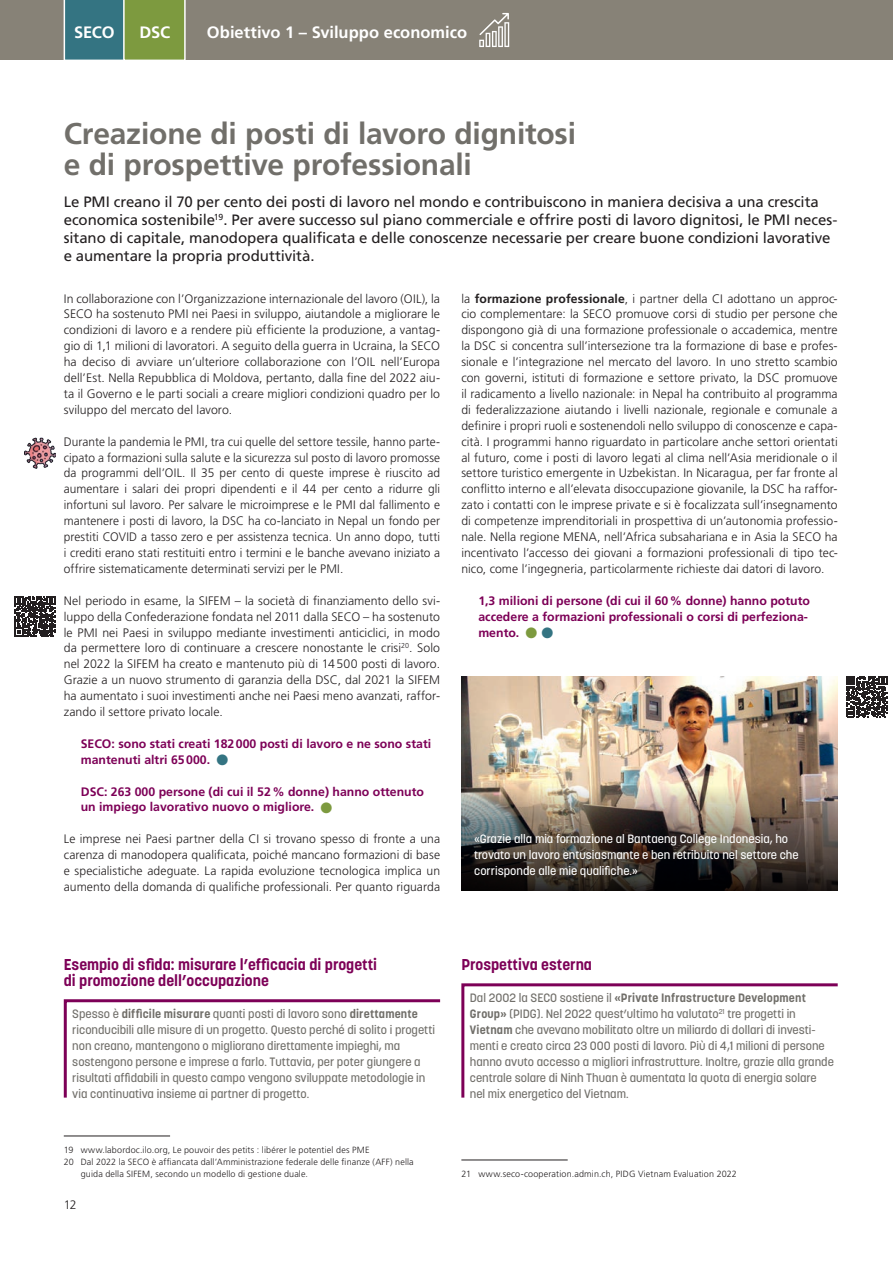
<style>
.page{position:relative;width:893px;height:1263px;background:#fff}
.page>*{position:absolute;margin:0;border:0;box-sizing:border-box;transform-origin:0 0}
.t1{font:700 30px/31.8px "Frutiger LT Pro";letter-spacing:-.005em;color:#716f6a}
.t2{font:700 16.5px "Frutiger LT Pro";color:#fff}
.t3{font:700 15.6px/15.9px "Korolev";color:#7d0057}
.t4{font:15px/18px "Frutiger LT Pro";letter-spacing:-.01em;color:#231f20}
.t5{font:300 12.3px/15.9px "Frutiger LT Pro";letter-spacing:.005em;color:#231f20;text-align:justify}
.t6{font:700 12.3px/15.9px "Frutiger LT Pro";color:#7d0057}
.t7{font:500 12px/15.9px "Korolev";color:#716f6a}
.t8{font:500 12px/15.9px "Korolev";color:#fff}
.t9{font:300 9px "Frutiger LT Pro";letter-spacing:.015em;color:#231f20}
.s1{color:#347482}
.s2{color:#7d9a3f}
.s3{font-weight:700}
</style>
<div class="page">
<div style="left:0;top:0;width:893px;height:60px;background:#878277"></div>
<svg style="left:63px;top:0;width:123px;height:60px;background:#608c67"></svg>
<img style="left:461px;top:676px;width:377px;height:109px">
<hr style="left:461px;top:1160px;width:107px;height:1px;background:#231f20">
<hr style="left:64px;top:1136px;width:106px;height:1px;background:#231f20">
<svg style="left:461px;top:983px;width:377px;height:115px"></svg>
<svg style="left:63px;top:999px;width:378px;height:99px"></svg>
<img style="left:461px;top:785px;width:377px;height:106px">
<svg style="left:479px;top:13px;width:30px;height:34px"></svg>
<svg style="left:14px;top:596px;width:42px;height:41px"></svg>
<svg style="left:15px;top:596px;width:40px;height:40px"></svg>
<svg style="left:846px;top:676px;width:41px;height:41px"></svg>
<img style="left:24px;top:437px;width:31px;height:31px">
<h2 class="t2" style="left:74px;top:22px;width:42px">SECO</h2>
<h2 class="t2" style="left:139px;top:22px;width:32px">DSC</h2>
<h2 class="t2" style="left:207px;top:22px;width:262px">Obiettivo 1 – Sviluppo economico</h2>
<h2 class="t2" style="left:63px;top:22px;width:44px">DEZA</h2>
<h1 class="t1" style="left:64px;top:117px;width:514px">Creazione di posti di lavoro dignitosi e di prospettive professionali</h1>
<p class="t4" style="left:64px;top:193px;width:775px">Le PMI creano il 70 per cento dei posti di lavoro nel mondo e contribuiscono in maniera decisiva a una crescita economica sostenibile<sup>19</sup>. Per avere successo sul piano commerciale e offrire posti di lavoro dignitosi, le PMI neces&shy;sitano di capitale, manodopera qualificata e delle conoscenze necessarie per creare buone condizioni lavorative e aumentare la propria produttività.</p>
<p class="t5" style="left:64px;top:290px;width:378px">In collaborazione con l’Organizzazione internazionale del lavoro (OIL), la SECO ha sostenuto PMI nei Paesi in sviluppo, aiutandole a migliorare le condizioni di lavoro e a rendere più efficiente la produzione, a vantag&shy;gio di 1,1 milioni di lavoratori. A seguito della guerra in Ucraina, la SECO ha deciso di avviare un’ulteriore collaborazione con l’OIL nell’Europa dell’Est. Nella Repubblica di Moldova, pertanto, dalla fine del 2022 aiu&shy;ta il Governo e le parti sociali a creare migliori condizioni quadro per lo sviluppo del mercato del lavoro.</p>
<p class="t5" style="left:64px;top:434px;width:378px">Durante la pandemia le PMI, tra cui quelle del settore tessile, hanno parte&shy;cipato a formazioni sulla salute e la sicurezza sul posto di lavoro promosse da programmi dell’OIL. Il 35 per cento di queste imprese è riuscito ad aumentare i salari dei propri dipendenti e il 44 per cento a ridurre gli infortuni sul lavoro. Per salvare le microimprese e le PMI dal fallimento e mantenere i posti di lavoro, la DSC ha co-lanciato in Nepal un fondo per prestiti COVID a tasso zero e per assistenza tecnica. Un anno dopo, tutti i crediti erano stati restituiti entro i termini e le banche avevano iniziato a offrire sistematicamente determinati servizi per le PMI.</p>
<p class="t5" style="left:64px;top:593px;width:378px">Nel periodo in esame, la SIFEM – la società di finanziamento dello svi&shy;luppo della Confederazione fondata nel 2011 dalla SECO – ha sostenuto le PMI nei Paesi in sviluppo mediante investimenti anticiclici, in modo da permettere loro di continuare a crescere nonostante le crisi<sup>20</sup>. Solo nel 2022 la SIFEM ha creato e mantenuto più di 14500 posti di lavoro.<br>Grazie a un nuovo strumento di garanzia della DSC, dal 2021 la SIFEM ha aumentato i suoi investimenti anche nei Paesi meno avanzati, raffor&shy;zando il settore privato locale.</p>
<p class="t6" style="left:81px;top:736px;width:352px">SECO: sono stati creati 182000 posti di lavoro e ne sono stati mantenuti altri 65000. <span class="s1">●</span></p>
<p class="t6" style="left:81px;top:783px;width:345px">DSC: 263 000 persone (di cui il 52% donne) hanno ottenuto un impiego lavorativo nuovo o migliore. <span class="s2">●</span></p>
<p class="t5" style="left:64px;top:831px;width:378px">Le imprese nei Paesi partner della CI si trovano spesso di fronte a una carenza di manodopera qualificata, poiché mancano formazioni di base e specialistiche adeguate. La rapida evoluzione tecnologica implica un aumento della domanda di qualifiche professionali. Per quanto riguarda</p>
<p class="t5" style="left:461px;top:290px;width:378px">la <span class="s3">formazione professionale</span>, i partner della CI adottano un approc&shy;cio complementare: la SECO promuove corsi di studio per persone che dispongono già di una formazione professionale o accademica, mentre la DSC si concentra sull’intersezione tra la formazione di base e profes&shy;sionale e l’integrazione nel mercato del lavoro. In uno stretto scambio con governi, istituti di formazione e settore privato, la DSC promuove il radicamento a livello nazionale: in Nepal ha contribuito al programma di federalizzazione aiutando i livelli nazionale, regionale e comunale a definire i propri ruoli e sostenendoli nello sviluppo di conoscenze e capa&shy;cità. I programmi hanno riguardato in particolare anche settori orientati al futuro, come i posti di lavoro legati al clima nell’Asia meridionale o il settore turistico emergente in Uzbekistan. In Nicaragua, per far fronte al conflitto interno e all’elevata disoccupazione giovanile, la DSC ha raffor&shy;zato i contatti con le imprese private e si è focalizzata sull’insegnamento di competenze imprenditoriali in prospettiva di un’autonomia professio&shy;nale. Nella regione MENA, nell’Africa subsahariana e in Asia la SECO ha incentivato l’accesso dei giovani a formazioni professionali di tipo tec&shy;nico, come l’ingegneria, particolarmente richieste dai datori di lavoro.</p>
<p class="t6" style="left:478px;top:592px;width:333px">1,3 milioni di persone (di cui il 60% donne) hanno potuto accedere a formazioni professionali o corsi di perfeziona&shy;mento. <span class="s2">●</span> <span class="s1">●</span></p>
<p class="t8" style="left:474px;top:831px;width:326px">«Grazie alla mia formazione al Bantaeng College Indonesia, ho trovato un lavoro entusiasmante e ben retribuito nel settore che corrisponde alle mie qualifiche.»</p>
<p class="t3" style="left:64px;top:957px;width:315px">Esempio di sfida: misurare l’efficacia di progetti di promozione dell’occupazione</p>
<p class="t7" style="left:72px;top:1006px;width:364px">Spesso è <span class="s3">difficile misurare</span> quanti posti di lavoro sono <span class="s3">direttamente </span>riconducibili alle misure di un progetto. Questo perché di solito i progetti non creano, mantengono o migliorano direttamente impieghi, ma sostengono persone e imprese a farlo. Tuttavia, per poter giungere a risultati affidabili in questo campo vengono sviluppate metodologie in via continuativa insieme ai partner di progetto.</p>
<p class="t9" style="left:64px;top:1145px;width:307px">19 www.labordoc.ilo.org, Le pouvoir des petits : libérer le potentiel des PME</p>
<p class="t9" style="left:64px;top:1157px;width:351px">20 Dal 2022 la SECO è affiancata dall’Amministrazione federale delle finanze (AFF) nella</p>
<p class="t9" style="left:81px;top:1169px;width:229px">guida della SIFEM, secondo un modello di gestione duale.</p>
<p class="t5" style="left:64px;top:1197px;width:14px">12</p>
<p class="t3" style="left:461px;top:957px;width:132px">Prospettiva esterna</p>
<p class="t7" style="left:470px;top:990px;width:366px">Dal 2002 la SECO sostiene il <span class="s3">«Private Infrastructure Development Group»</span> (PIDG). Nel 2022 quest’ultimo ha valutato<sup>21</sup> tre progetti in <span class="s3">Vietnam</span> che avevano mobilitato oltre un miliardo di dollari di investi&shy;menti e creato circa 23 000 posti di lavoro. Più di 4,1 milioni di persone hanno avuto accesso a migliori infrastrutture. Inoltre, grazie alla grande centrale solare di Ninh Thuan è aumentata la quota di energia solare nel mix energetico del Vietnam.</p>
<p class="t9" style="left:461px;top:1169px;width:277px">21 www.seco-cooperation.admin.ch, PIDG Vietnam Evaluation 2022</p>
</div>
